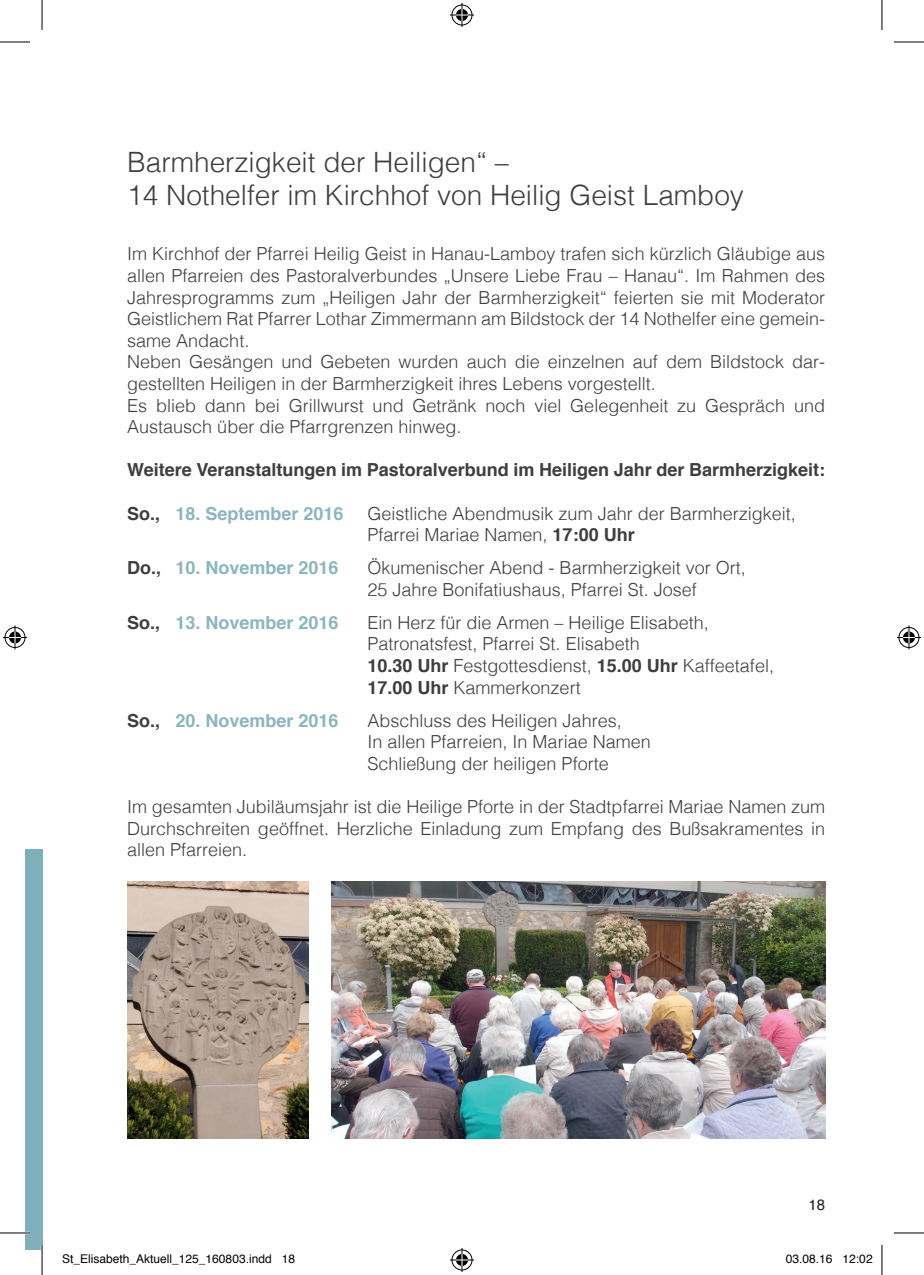
<style>
.page{position:relative;width:924px;height:1275px;background:#fff}
.page>*{position:absolute;margin:0;border:0;box-sizing:border-box;transform-origin:0 0}
.t1{font:300 28px/33.6px "Helvetica";color:#3e3e3f}
.t2{font:300 18px/21.6px "Helvetica";color:#3e3e3f}
.t3{font:700 18px "Helvetica";color:#8ab6bf}
.t4{font:700 18px "Helvetica";color:#3e3e3f}
.t5{font:15px "Helvetica";color:#231f20}
.t6{font:12px "Helvetica";color:#000}
.s1{color:#3e3e3f}
.s2{font-weight:700}
</style>
<div class="page">
<div style="left:25px;top:849px;width:17px;height:401px;background:#7eafba"></div>
<img style="left:127px;top:881px;width:181px;height:257px">
<img style="left:331px;top:881px;width:493px;height:257px">
<hr style="left:0;top:1231px;width:30px;height:3px;background:#fff">
<hr style="left:41px;top:1245px;width:2px;height:30px;background:#fff">
<hr style="left:0;top:42px;width:30px;height:1px;background:#000">
<hr style="left:893px;top:42px;width:30px;height:1px;background:#000">
<hr style="left:0;top:1232px;width:30px;height:1px;background:#000">
<hr style="left:893px;top:1232px;width:30px;height:1px;background:#000">
<hr style="left:42px;top:0;width:1px;height:30px;background:#000">
<hr style="left:42px;top:1245px;width:1px;height:30px;background:#000">
<hr style="left:881px;top:0;width:1px;height:30px;background:#000">
<hr style="left:881px;top:1245px;width:1px;height:30px;background:#000">
<svg style="left:450px;top:3px;width:24px;height:24px"></svg>
<svg style="left:450px;top:1248px;width:24px;height:24px"></svg>
<svg style="left:3px;top:625px;width:24px;height:24px"></svg>
<svg style="left:897px;top:625px;width:23px;height:24px"></svg>
<h1 class="t1" style="left:127px;top:143px;width:618px">Barmherzigkeit der Heiligen“ –<br>14 Nothelfer im Kirchhof von Heilig Geist Lamboy</h1>
<p class="t2" style="left:127px;top:242px;width:699px">Im Kirchhof der Pfarrei Heilig Geist in Hanau-Lamboy trafen sich kürzlich Gläubige aus allen Pfarreien des Pastoralverbundes „Unsere Liebe Frau – Hanau“. Im Rahmen des Jahresprogramms zum „Heiligen Jahr der Barmherzigkeit“ feierten sie mit Moderator Geistlichem Rat Pfarrer Lothar Zimmermann am Bildstock der 14 Nothelfer eine gemein&shy;same Andacht.<br>Neben Gesängen und Gebeten wurden auch die einzelnen auf dem Bildstock dar&shy;gestellten Heiligen in der Barmherzigkeit ihres Lebens vorgestellt.<br>Es blieb dann bei Grillwurst und Getränk noch viel Gelegenheit zu Gespräch und Austausch über die Pfarrgrenzen hinweg.</p>
<p class="t4" style="left:127px;top:455px;width:699px">Weitere Veranstaltungen im Pastoralverbund im Heiligen Jahr der Barmherzigkeit:</p>
<p class="t3" style="left:127px;top:499px;width:218px"><span class="s1">So.,</span> 18. September 2016</p>
<p class="t2" style="left:367px;top:501px;width:430px">Geistliche Abendmusik zum Jahr der Barmherzigkeit,<br>Pfarrei Mariae Namen, <span class="s2">17:00 Uhr</span></p>
<p class="t3" style="left:127px;top:553px;width:213px"><span class="s1">Do.,</span> 10. November 2016</p>
<p class="t2" style="left:367px;top:556px;width:380px">Ökumenischer Abend - Barmherzigkeit vor Ort,<br>25 Jahre Bonifatiushaus, Pfarrei St. Josef</p>
<p class="t3" style="left:127px;top:608px;width:213px"><span class="s1">So.,</span> 13. November 2016</p>
<p class="t2" style="left:367px;top:610px;width:408px">Ein Herz für die Armen – Heilige Elisabeth, Patronatsfest, Pfarrei St. Elisabeth<br><span class="s2">10.30 Uhr</span> Festgottesdienst, <span class="s2">15.00 Uhr</span> Kaffeetafel, <span class="s2">17.00 Uhr</span> Kammerkonzert</p>
<p class="t3" style="left:127px;top:705px;width:213px"><span class="s1">So.,</span> 20. November 2016</p>
<p class="t2" style="left:367px;top:708px;width:285px">Abschluss des Heiligen Jahres,<br>In allen Pfarreien, In Mariae Namen<br>Schließung der heiligen Pforte</p>
<p class="t2" style="left:127px;top:794px;width:699px;text-align:justify">Im gesamten Jubiläumsjahr ist die Heilige Pforte in der Stadtpfarrei Mariae Namen zum Durchschreiten geöffnet. Herzliche Einladung zum Empfang des Bußsakramentes in allen Pfarreien.</p>
<p class="t5" style="left:808px;top:1193px;width:18px">18</p>
<p class="t6" style="left:62px;top:1249px;width:234px">St_Elisabeth_Aktuell_125_160803.indd 18</p>
<p class="t6" style="left:785px;top:1249px;width:88px">03.08.16 12:02</p>
</div>
